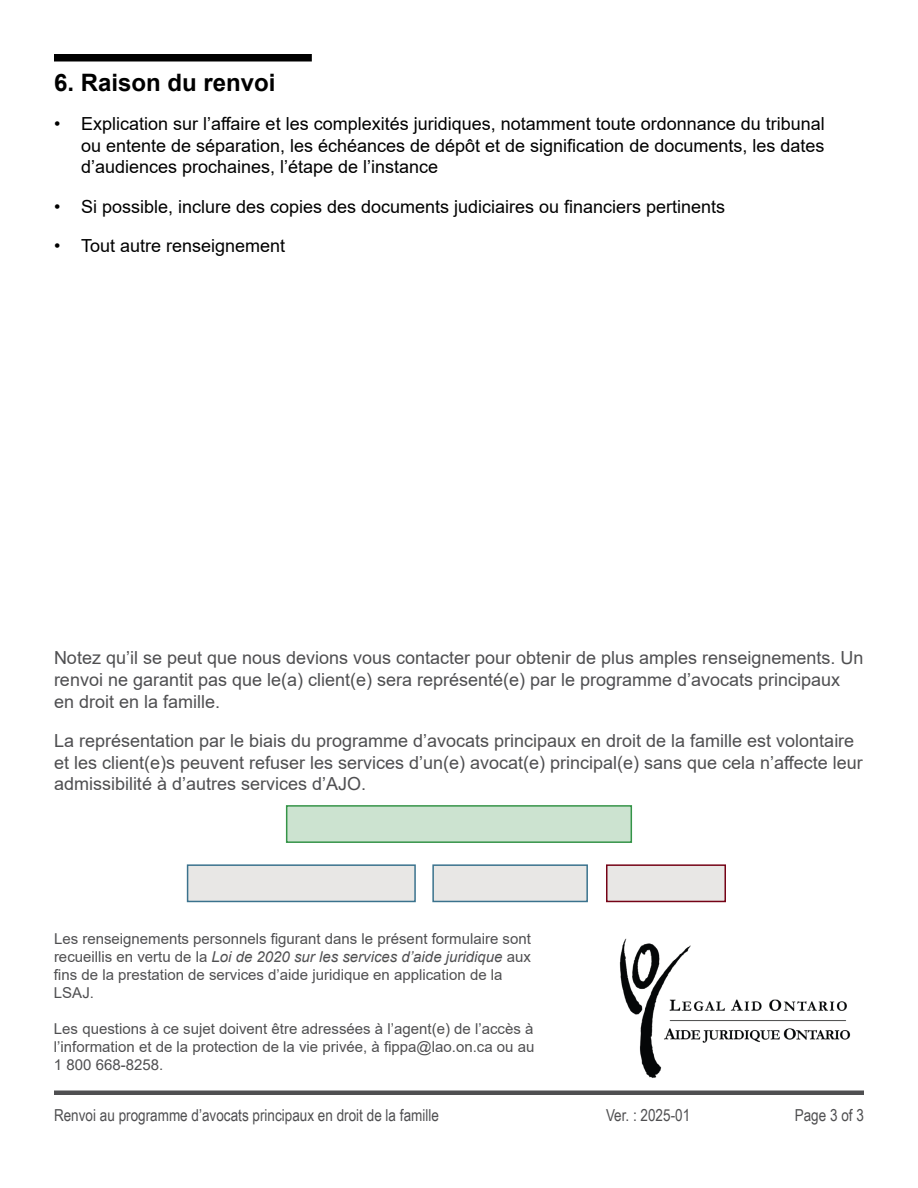
<style>
.page{position:relative;width:918px;height:1188px;background:#fff}
.page>*{position:absolute;margin:0;border:0;box-sizing:border-box;transform-origin:0 0}
.t1{font:700 24px "Arial";color:#000}
.t2{font:18px/21.6px "Arial";color:#4f4f51}
.t3{font:18px/21.6px "Arial";color:#000;text-align:justify}
.t4{font:16.5px "Arial Narrow";color:#4f4f51}
.t5{font:15px/18px "Arial";color:#4f4f51}
.s1{font-style:italic}
</style>
<div class="page">
<div style="left:286px;top:805px;width:346px;height:38px;background:#cce3d0;border:2px solid #359448"></div>
<div style="left:432px;top:864px;width:156px;height:38px;background:#e8e7e5;border:2px solid #3a728d"></div>
<div style="left:54px;top:1090px;width:810px;height:5px;background:#4f4f51"></div>
<div style="left:54px;top:54px;width:258px;height:8px;background:#000"></div>
<img style="left:619px;top:938px;width:232px;height:140px">
<div style="left:606px;top:864px;width:120px;height:38px;background:#e8e7e5;border:2px solid #750316"></div>
<div style="left:187px;top:864px;width:229px;height:38px;background:#e8e7e5;border:2px solid #3a728d"></div>
<h1 class="t1" style="left:54px;top:66px;width:223px">6. Raison du renvoi</h1>
<p class="t3" style="left:81px;top:113px;width:745px;text-indent:-27px">• Explication sur l’affaire et les complexités juridiques, notamment toute ordonnance du tribunal ou entente de séparation, les échéances de dépôt et de signification de documents, les dates d’audiences prochaines, l’étape de l’instance</p>
<p class="t3" style="left:54px;top:196px;width:673px">• Si possible, inclure des copies des documents judiciaires ou financiers pertinents</p>
<p class="t3" style="left:54px;top:235px;width:233px">• Tout autre renseignement</p>
<p class="t2" style="left:54px;top:647px;width:811px">Notez qu’il se peut que nous devions vous contacter pour obtenir de plus amples renseignements. Un renvoi ne garantit pas que le(a) client(e) sera représenté(e) par le programme d’avocats principaux en droit en la famille.</p>
<p class="t2" style="left:54px;top:730px;width:810px">La représentation par le biais du programme d’avocats principaux en droit de la famille est volontaire et les client(e)s peuvent refuser les services d’un(e) avocat(e) principal(e) sans que cela n’affecte leur admissibilité à d’autres services d’AJO.</p>
<p class="t5" style="left:54px;top:930px;width:478px">Les renseignements personnels figurant dans le présent formulaire sont recueillis en vertu de la <span class="s1">Loi de 2020 sur les services d’aide juridique</span> aux fins de la prestation de services d’aide juridique en application de la LSAJ.</p>
<p class="t5" style="left:54px;top:1020px;width:482px;text-align:justify">Les questions à ce sujet doivent être adressées à l’agent(e) de l’accès à l’information et de la protection de la vie privée, à fippa@lao.on.ca ou au 1 800 668-8258.</p>
<p class="t4" style="left:54px;top:1103px;width:387px">Renvoi au programme d’avocats principaux en droit de la famille</p>
<p class="t4" style="left:606px;top:1103px;width:86px">Ver. : 2025-01</p>
<p class="t4" style="left:795px;top:1103px;width:71px">Page 3 of 3</p>
</div>
